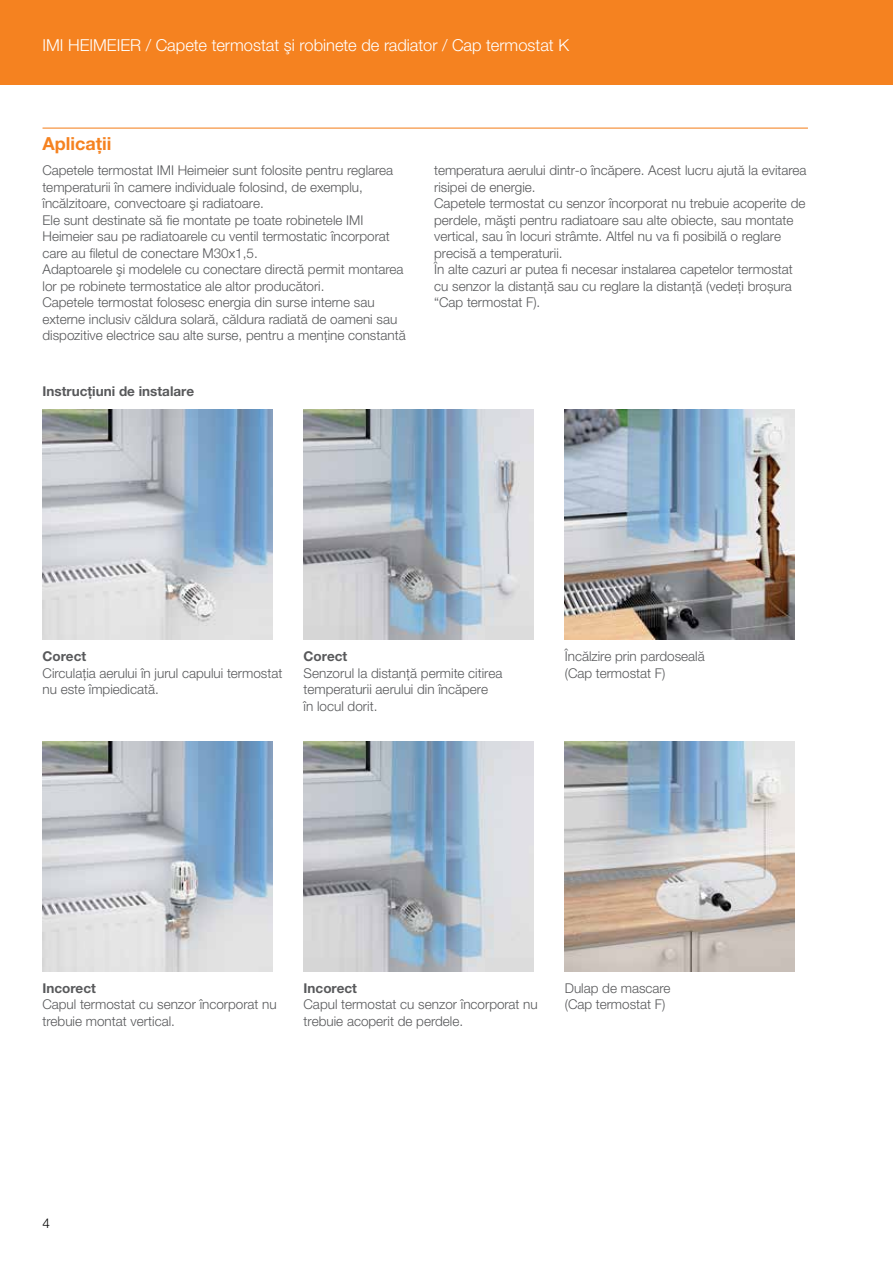
<style>
.page{position:relative;width:893px;height:1263px;background:#fff}
.page>*{position:absolute;margin:0;border:0;box-sizing:border-box;transform-origin:0 0}
.t1{font:700 18px "Helvetica Neue LTW1 G";color:#f58220}
.t2{font:300 16.5px "Helvetica Neue LTW1 G";color:#fff}
.t3{font:300 13.5px/16.5px "Helvetica Neue LTW1 G";color:#58595b}
.t4{font:700 13.5px "Helvetica Neue LTW1 G";color:#58595b}
.t5{font:300 13.5px "Helvetica Neue LTW1 G";color:#000}
</style>
<div class="page">
<div style="left:0;top:0;width:893px;height:85px;background:#f58220"></div>
<hr style="left:43px;top:128px;width:765px;height:1px;background:#f58220">
<img style="left:43px;top:410px;width:229px;height:229px">
<img style="left:43px;top:741px;width:229px;height:230px">
<img style="left:304px;top:410px;width:229px;height:229px">
<img style="left:304px;top:741px;width:229px;height:230px">
<img style="left:565px;top:410px;width:229px;height:229px">
<img style="left:565px;top:741px;width:229px;height:230px">
<p class="t2" style="left:43px;top:35px;width:528px">IMI HEIMEIER / Capete termostat şi robinete de radiator / Cap termostat K</p>
<h1 class="t1" style="left:43px;top:132px;width:70px">Aplicaţii</h1>
<p class="t3" style="left:43px;top:162px;width:365px">Capetele termostat IMI Heimeier sunt folosite pentru reglarea temperaturii în camere individuale folosind, de exemplu, încălzitoare, convectoare şi radiatoare.<br>Ele sunt destinate să fie montate pe toate robinetele IMI Heimeier sau pe radiatoarele cu ventil termostatic încorporat care au filetul de conectare M30x1,5.<br>Adaptoarele şi modelele cu conectare directă permit montarea lor pe robinete termostatice ale altor producători.<br>Capetele termostat folosesc energia din surse interne sau externe inclusiv căldura solară, căldura radiată de oameni sau dispozitive electrice sau alte surse, pentru a menține constantă</p>
<p class="t3" style="left:434px;top:162px;width:374px">temperatura aerului dintr-o încăpere. Acest lucru ajută la evitarea risipei de energie.<br>Capetele termostat cu senzor încorporat nu trebuie acoperite de perdele, măşti pentru radiatoare sau alte obiecte, sau montate vertical, sau în locuri strâmte. Altfel nu va fi posibilă o reglare precisă a temperaturii.<br>În alte cazuri ar putea fi necesar instalarea capetelor termostat cu senzor la distanță sau cu reglare la distanță (vedeți broșura “Cap termostat F).</p>
<p class="t4" style="left:43px;top:382px;width:153px">Instrucţiuni de instalare</p>
<p class="t4" style="left:43px;top:648px;width:45px">Corect</p>
<p class="t3" style="left:43px;top:665px;width:241px">Circulaţia aerului în jurul capului termostat nu este împiedicată.</p>
<p class="t4" style="left:304px;top:648px;width:45px">Corect</p>
<p class="t3" style="left:304px;top:665px;width:200px">Senzorul la distanţă permite citirea temperaturii aerului din încăpere<br>în locul dorit.</p>
<p class="t3" style="left:565px;top:648px;width:141px">Încălzire prin pardoseală (Cap termostat F)</p>
<p class="t4" style="left:43px;top:979px;width:55px">Incorect</p>
<p class="t3" style="left:43px;top:996px;width:236px">Capul termostat cu senzor încorporat nu trebuie montat vertical.</p>
<p class="t4" style="left:304px;top:979px;width:55px">Incorect</p>
<p class="t3" style="left:304px;top:996px;width:236px">Capul termostat cu senzor încorporat nu trebuie acoperit de perdele.</p>
<p class="t3" style="left:565px;top:980px;width:107px">Dulap de mascare (Cap termostat F)</p>
<p class="t5" style="left:43px;top:1215px;width:9px">4</p>
</div>
